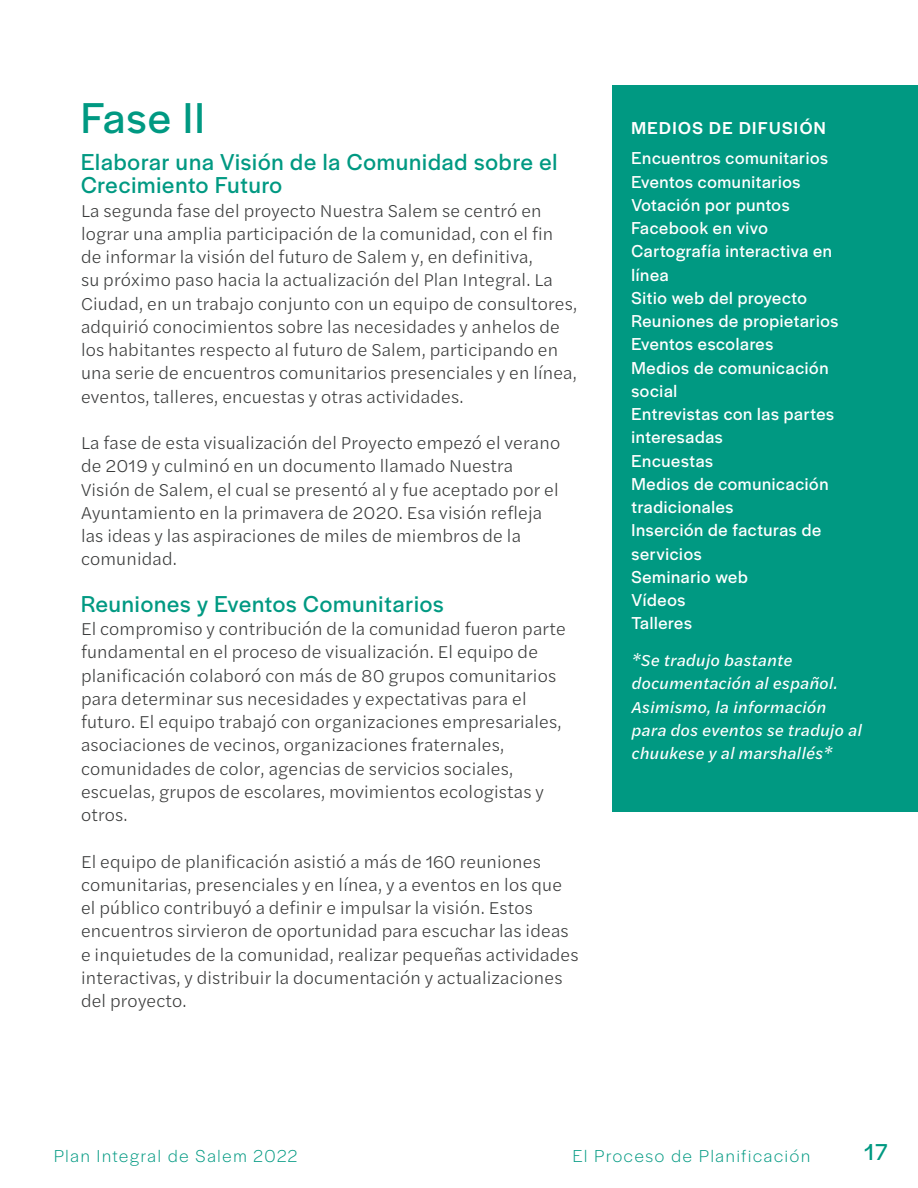
<style>
.page{position:relative;width:918px;height:1188px;background:#fff}
.page>*{position:absolute;margin:0;border:0;box-sizing:border-box;transform-origin:0 0}
.Header2{font:45px "Halyard Display";letter-spacing:.035em;color:#009982}
.Header2-2{font:24px/23.2px "Halyard Display";letter-spacing:.04em;color:#009982}
.Body{font:300 18px/23.2px "Halyard Text";letter-spacing:.01em;color:#393a3a}
.Header2-3{font:300 18px/23.2px "Halyard Text";letter-spacing:.01em;color:#393a3a}
.Body-2{font:18px/23.2px "Halyard Display";letter-spacing:.04em;color:#fff}
.t1{font:300 18px "Halyard Display";letter-spacing:.1em;color:#009982}
.Body-3{font:500 18px "Halyard Display";letter-spacing:.08em;color:#fff}
.Body-4{font:italic 16.5px/23.2px "Halyard Text";letter-spacing:.02em;color:#fff}
</style>
<div class="page">
<div style="left:613px;top:85px;width:305px;height:727px;background:#009982"></div>
<p class="Header2" style="left:81px;top:87px;width:125px">Fase II</p>
<p class="Header2-2" style="left:81px;top:149px;width:478px">Elaborar una Visión de la Comunidad sobre el<br>Crecimiento Futuro</p>
<p class="Header2-3" style="left:81px;top:198px;width:498px">La segunda fase del proyecto Nuestra Salem se centró en lograr una amplia participación de la comunidad, con el fin de informar la visión del futuro de Salem y, en definitiva,<br>su próximo paso hacia la actualización del Plan Integral. La Ciudad, en un trabajo conjunto con un equipo de consultores, adquirió conocimientos sobre las necesidades y anhelos de los habitantes respecto al futuro de Salem, participando en una serie de encuentros comunitarios presenciales y en línea, eventos, talleres, encuestas y otras actividades.</p>
<p class="Header2-3" style="left:81px;top:430px;width:481px">La fase de esta visualización del Proyecto empezó el verano de 2019 y culminó en un documento llamado Nuestra Visión de Salem, el cual se presentó al y fue aceptado por el Ayuntamiento en la primavera de 2020. Esa visión refleja las ideas y las aspiraciones de miles de miembros de la comunidad.</p>
<p class="Header2-2" style="left:81px;top:591px;width:364px">Reuniones y Eventos Comunitarios</p>
<p class="Body" style="left:81px;top:616px;width:486px">El compromiso y contribución de la comunidad fueron parte fundamental en el proceso de visualización. El equipo de planificación colaboró con más de 80 grupos comunitarios para determinar sus necesidades y expectativas para el futuro. El equipo trabajó con organizaciones empresariales, asociaciones de vecinos, organizaciones fraternales, comunidades de color, agencias de servicios sociales, escuelas, grupos de escolares, movimientos ecologistas y otros.</p>
<p class="Body" style="left:81px;top:849px;width:499px">El equipo de planificación asistió a más de 160 reuniones comunitarias, presenciales y en línea, y a eventos en los que el público contribuyó a definir e impulsar la visión. Estos encuentros sirvieron de oportunidad para escuchar las ideas e inquietudes de la comunidad, realizar pequeñas actividades interactivas, y distribuir la documentación y actualizaciones del proyecto.</p>
<p class="Body-3" style="left:632px;top:116px;width:196px">MEDIOS DE DIFUSIÓN</p>
<p class="Body-2" style="left:632px;top:146px;width:198px">Encuentros comunitarios</p>
<p class="Body-2" style="left:632px;top:169px;width:170px">Eventos comunitarios</p>
<p class="Body-2" style="left:632px;top:192px;width:160px">Votación por puntos</p>
<p class="Body-2" style="left:632px;top:215px;width:138px">Facebook en vivo</p>
<p class="Body-2" style="left:632px;top:239px;width:202px">Cartografía interactiva en línea</p>
<p class="Body-2" style="left:632px;top:285px;width:177px">Sitio web del proyecto</p>
<p class="Body-2" style="left:632px;top:308px;width:208px">Reuniones de propietarios</p>
<p class="Body-2" style="left:632px;top:332px;width:143px">Eventos escolares</p>
<p class="Body-2" style="left:632px;top:355px;width:198px">Medios de comunicación social</p>
<p class="Body-2" style="left:632px;top:401px;width:204px">Entrevistas con las partes interesadas</p>
<p class="Body-2" style="left:632px;top:448px;width:83px">Encuestas</p>
<p class="Body-2" style="left:632px;top:471px;width:198px">Medios de comunicación tradicionales</p>
<p class="Body-2" style="left:632px;top:518px;width:191px">Inserción de facturas de servicios</p>
<p class="Body-2" style="left:632px;top:564px;width:118px">Seminario web</p>
<p class="Body-2" style="left:632px;top:587px;width:55px">Vídeos</p>
<p class="Body-2" style="left:632px;top:611px;width:62px">Talleres</p>
<p class="Body-4" style="left:632px;top:648px;width:232px">*Se tradujo bastante documentación al español.<br>Asimismo, la información para dos eventos se tradujo al chuukese y al marshallés*</p>
<p class="t1" style="left:54px;top:1143px;width:245px">Plan Integral de Salem 2022</p>
<p class="t1" style="left:573px;top:1143px;width:239px">El Proceso de Planificación</p>
<h2 class="Header2-2" style="left:864px;top:1139px;width:25px">17</h2>
</div>
